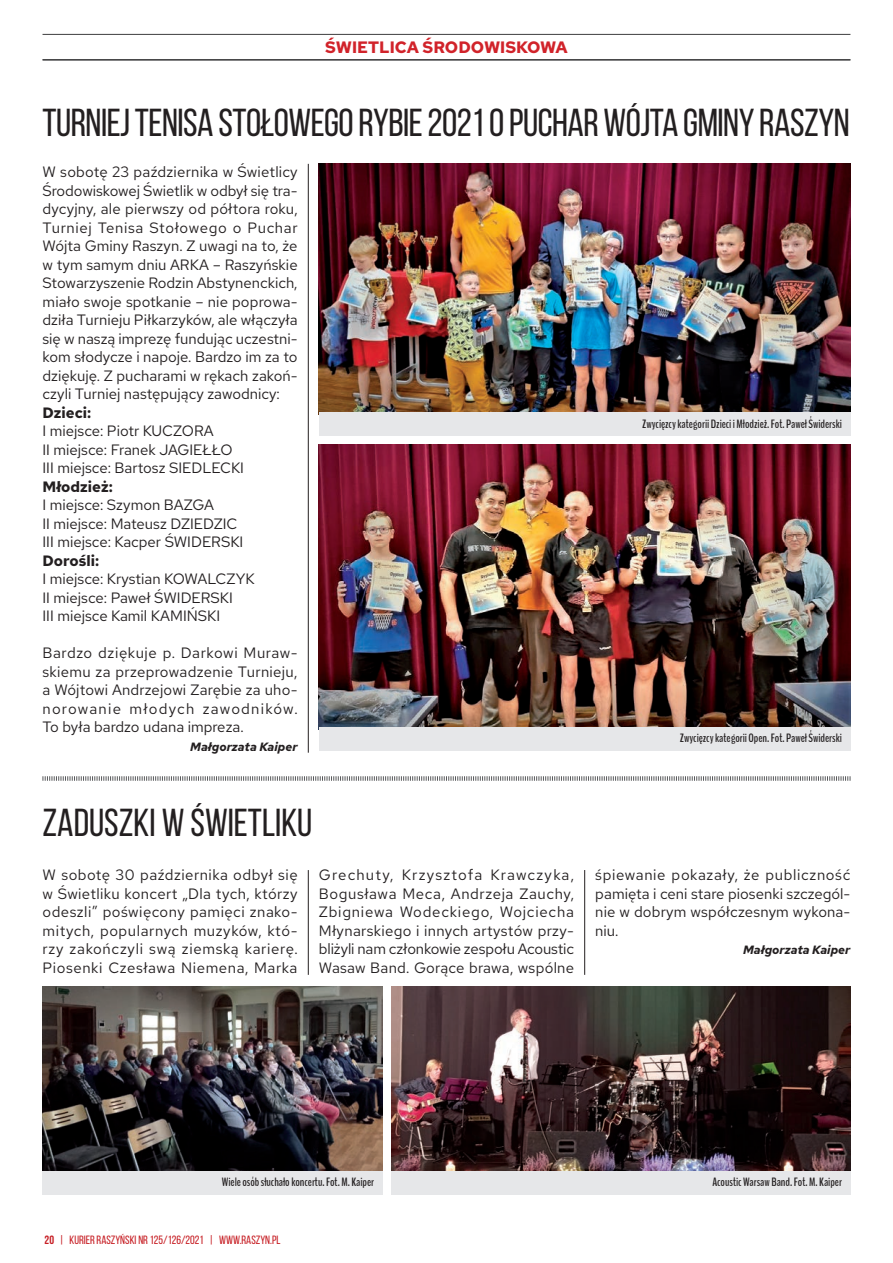
<style>
.page{position:relative;width:893px;height:1263px;background:#fff}
.page>*{position:absolute;margin:0;border:0;box-sizing:border-box;transform-origin:0 0}
._01_tytul{font:39px "Bebas Neue";letter-spacing:-.015em;color:#231f20}
.t1{font:700 16.5px "Red Hat Text";color:#d1232a}
._03_tekst{font:15px/18.5px "Red Hat Text";color:#231f20;text-align:justify}
._03_tekst-2{font:700 15px "Red Hat Text";color:#231f20}
._04_podpis_zdjecia{font:700 12px "Bench Nine";color:#231f20}
.t2{font:12px "Bebas Neue";color:#c61c22}
._03_tekst-3{font:italic 700 12px "Red Hat Text";color:#231f20}
.s1{font-weight:700}
</style>
<div class="page">
<hr style="left:43px;top:34px;width:807px;height:1px;background:#3e3e3f">
<hr style="left:43px;top:59px;width:807px;height:1px;background:#3e3e3f">
<hr style="left:43px;top:60px;width:807px;height:1px;background:#3e3e3f">
<hr style="left:308px;top:164px;width:1px;height:589px;background:#231f20">
<hr style="left:308px;top:870px;width:1px;height:105px;background:#231f20">
<hr style="left:584px;top:870px;width:1px;height:105px;background:#231f20">
<img style="left:43px;top:986px;width:340px;height:185px">
<div style="left:43px;top:1171px;width:340px;height:24px;background:#e6e7e9"></div>
<img style="left:319px;top:164px;width:531px;height:249px">
<div style="left:319px;top:413px;width:531px;height:23px;background:#e6e7e9"></div>
<img style="left:319px;top:445px;width:531px;height:283px">
<div style="left:319px;top:728px;width:531px;height:23px;background:#e6e7e9"></div>
<img style="left:391px;top:986px;width:459px;height:185px">
<div style="left:391px;top:1171px;width:459px;height:24px;background:#e6e7e9"></div>
<svg style="left:42px;top:776px;width:809px;height:5px"></svg>
<p class="t1" style="left:325px;top:36px;width:244px">ŚWIETLICA ŚRODOWISKOWA</p>
<p class="_01_tytul" style="left:43px;top:101px;width:809px">TURNIEJ TENISA STOŁOWEGO RYBIE 2021 O PUCHAR WÓJTA GMINY RASZYN</p>
<p class="_03_tekst" style="left:43px;top:162px;width:257px">W sobotę 23 października w Świetlicy Środowiskowej Świetlik w odbył się tra&shy;dycyjny, ale pierwszy od półtora roku, Turniej Tenisa Stołowego o Puchar Wójta Gminy Raszyn. Z uwagi na to, że w tym samym dniu ARKA – Raszyńskie Stowarzyszenie Rodzin Abstynenckich, miało swoje spotkanie – nie poprowa&shy;dziła Turnieju Piłkarzyków, ale włączyła się w naszą imprezę fundując uczestni&shy;kom słodycze i napoje. Bardzo im za to dziękuję. Z pucharami w rękach zakoń&shy;czyli Turniej następujący zawodnicy:</p>
<p class="_03_tekst-2" style="left:43px;top:402px;width:50px">Dzieci:</p>
<p class="_03_tekst" style="left:43px;top:421px;width:173px">I miejsce: Piotr KUCZORA</p>
<p class="_03_tekst" style="left:43px;top:440px;width:192px">II miejsce: Franek JAGIEŁŁO</p>
<p class="_03_tekst" style="left:43px;top:458px;width:203px">III miejsce: Bartosz SIEDLECKI</p>
<p class="_03_tekst-2" style="left:43px;top:476px;width:72px">Młodzież:</p>
<p class="_03_tekst" style="left:43px;top:495px;width:173px">I miejsce: Szymon BAZGA</p>
<p class="_03_tekst" style="left:43px;top:514px;width:196px">II miejsce: Mateusz DZIEDZIC</p>
<p class="_03_tekst" style="left:43px;top:532px;width:202px">III miejsce: Kacper ŚWIDERSKI</p>
<p class="_03_tekst-2" style="left:43px;top:550px;width:58px">Dorośli:</p>
<p class="_03_tekst" style="left:43px;top:569px;width:214px">I miejsce: Krystian KOWALCZYK</p>
<p class="_03_tekst" style="left:43px;top:588px;width:192px">II miejsce: Paweł ŚWIDERSKI</p>
<p class="_03_tekst" style="left:43px;top:606px;width:179px">III miejsce Kamil KAMIŃSKI</p>
<p class="_03_tekst" style="left:43px;top:643px;width:257px">Bardzo dziękuje p. Darkowi Muraw&shy;skiemu za przeprowadzenie Turnieju, a Wójtowi Andrzejowi Zarębie za uho&shy;norowanie młodych zawodników.<br>To była bardzo udana impreza.</p>
<p class="_03_tekst-3" style="left:190px;top:738px;width:109px">Małgorzata Kaiper</p>
<p class="_04_podpis_zdjecia" style="left:642px;top:416px;width:201px">Zwycięzcy kategorii Dzieci i Młodzież. Fot. Paweł Świderski</p>
<p class="_04_podpis_zdjecia" style="left:680px;top:731px;width:164px">Zwycięzcy kategorii Open. Fot. Paweł Świderski</p>
<p class="_01_tytul" style="left:43px;top:801px;width:271px">ZADUSZKI W ŚWIETLIKU</p>
<p class="_03_tekst" style="left:43px;top:865px;width:257px">W sobotę 30 października odbył się w Świetliku koncert „Dla tych, którzy odeszli” poświęcony pamięci znako&shy;mitych, popularnych muzyków, któ&shy;rzy zakończyli swą ziemską karierę.<br>Piosenki Czesława Niemena, Marka</p>
<p class="_03_tekst" style="left:319px;top:865px;width:257px">Grechuty, Krzysztofa Krawczyka, Bogusława Meca, Andrzeja Zauchy, Zbigniewa Wodeckiego, Wojciecha Młynarskiego i innych artystów przy&shy;bliżyli nam członkowie zespołu Acoustic Wasaw Band. Gorące brawa, wspólne</p>
<p class="_03_tekst" style="left:595px;top:865px;width:257px">śpiewanie pokazały, że publiczność pamięta i ceni stare piosenki szczegól&shy;nie w dobrym współczesnym wykona&shy;niu.</p>
<p class="_03_tekst-3" style="left:743px;top:942px;width:109px">Małgorzata Kaiper</p>
<p class="_04_podpis_zdjecia" style="left:222px;top:1174px;width:154px">Wiele osób słuchało koncertu. Fot. M. Kaiper</p>
<p class="t2" style="left:45px;top:1233px;width:237px"><span class="s1">20</span> | KURIER RASZYŃSKI NR 125/126/2021 | WWW.RASZYN.PL</p>
<p class="_04_podpis_zdjecia" style="left:712px;top:1174px;width:131px">Acoustic Warsaw Band. Fot. M. Kaiper</p>
</div>
